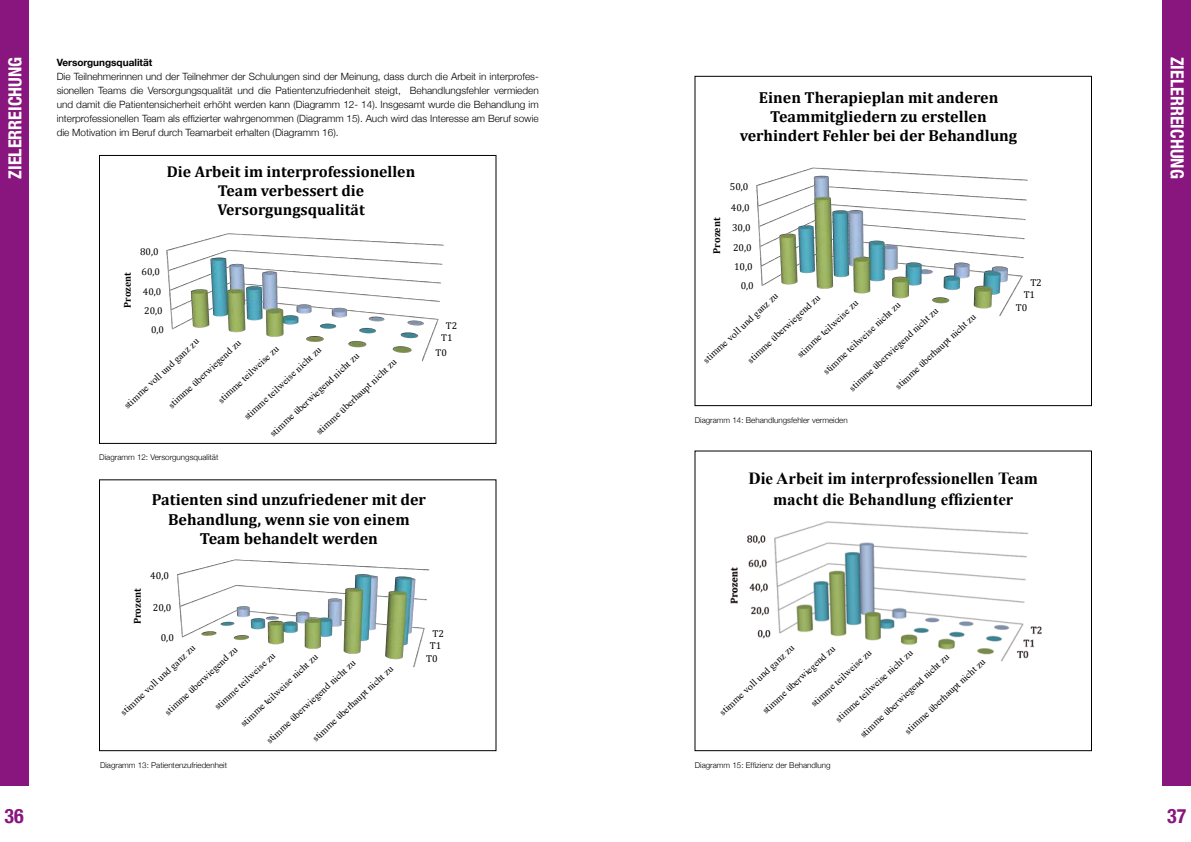
<style>
.page{position:relative;width:1191px;height:842px;background:#fff}
.page>*{position:absolute;margin:0;border:0;box-sizing:border-box;transform-origin:0 0}
.t1{font:700 condensed 20px "Helvetica Neue";color:#88167e}
.t2{font:700 condensed 18px "Helvetica Neue";color:#fff}
.t3{font:700 17px/20.4px "Times New Roman";color:#000;text-align:center}
.t4{font:700 16.1px/19.1px "Cambria";color:#000;text-align:center}
.t5{font:700 16px/19px "Cambria";color:#000;text-align:center}
.t6{font:700 15.8px/18.7px "Cambria";color:#000;text-align:center}
.t7{font:10px "Times";color:#000}
.t8{font:300 10px/14px "Helvetica Neue";color:#000;text-align:justify}
.t9{font:10px "Cambria";color:#000}
.t10{font:700 10px "Helvetica Neue";color:#000}
.t11{font:700 10px "Cambria";color:#000}
.t12{font:9.9px "Cambria";color:#000}
.t13{font:700 9.9px "Cambria";color:#000}
.t14{font:300 8px "Helvetica Neue";color:#000}
</style>
<div class="page">
<div style="left:1162px;top:0;width:29px;height:785px;background:#88167e"></div>
<div style="left:0;top:0;width:28px;height:785px;background:#88167e"></div>
<img style="left:166px;top:233px;width:278px;height:129px">
<div style="left:99px;top:155px;width:397px;height:289px;border:1px solid #000"></div>
<img style="left:756px;top:167px;width:272px;height:149px">
<div style="left:694px;top:76px;width:397px;height:330px;border:1px solid #000"></div>
<img style="left:730px;top:521px;width:312px;height:141px">
<div style="left:694px;top:451px;width:397px;height:300px;border:1px solid #000"></div>
<img style="left:177px;top:560px;width:253px;height:107px">
<div style="left:99px;top:480px;width:397px;height:271px;border:1px solid #000"></div>
<div style="left:737px;top:452px;width:311px;height:67px;background:#fff"></div>
<h2 class="t2" style="left:4px;top:179px;width:122px;rotate:-90deg">Zielerreichung</h2>
<p class="t10" style="left:57px;top:57px;width:97px">Versorgungsqualität</p>
<p class="t8" style="left:57px;top:70px;width:483px">Die Teilnehmerinnen und der Teilnehmer der Schulungen sind der Meinung, dass durch die Arbeit in interprofes&shy;sionellen Teams die Versorgungsqualität und die Patientenzufriedenheit steigt, Behandlungsfehler vermieden und damit die Patientensicherheit erhöht werden kann (Diagramm 12- 14). Insgesamt wurde die Behandlung im interprofessionellen Team als effizierter wahrgenommen (Diagramm 15). Auch wird das Interesse am Beruf sowie die Motivation im Beruf durch Teamarbeit erhalten (Diagramm 16).</p>
<h3 class="t6" style="left:167px;top:162px;width:250px">Die Arbeit im interprofessionellen<br>Team verbessert die<br>Versorgungsqualität</h3>
<p class="t13" style="left:121px;top:308px;width:37px;rotate:-90deg">Prozent</p>
<p class="t12" style="left:140px;top:246px;width:20px">80,0</p>
<p class="t12" style="left:142px;top:266px;width:20px">60,0</p>
<p class="t12" style="left:143px;top:285px;width:20px">40,0</p>
<p class="t12" style="left:144px;top:305px;width:20px">20,0</p>
<p class="t12" style="left:151px;top:323px;width:14px">0,0</p>
<p class="t7" style="left:119px;top:400px;width:100px;rotate:-43deg">stimme voll und ganz zu</p>
<p class="t7" style="left:163px;top:400px;width:97px;rotate:-43deg">stimme überwiegend zu</p>
<p class="t7" style="left:213px;top:394px;width:81px;rotate:-43deg">stimme teilweise zu</p>
<p class="t7" style="left:239px;top:411px;width:103px;rotate:-43deg">stimme teilweise nicht zu</p>
<p class="t7" style="left:265px;top:428px;width:120px;rotate:-43deg">stimme überwiegend nicht zu</p>
<p class="t7" style="left:311px;top:426px;width:108px;rotate:-43deg">stimme überhaupt nicht zu</p>
<p class="t14" style="left:99px;top:452px;width:121px">Diagramm 12: Versorgungsqualität</p>
<p class="t12" style="left:446px;top:320px;width:13px">T2</p>
<p class="t12" style="left:441px;top:332px;width:13px">T1</p>
<p class="t12" style="left:435px;top:347px;width:13px">T0</p>
<h3 class="t4" style="left:152px;top:490px;width:276px">Patienten sind unzufriedener mit der<br>Behandlung, wenn sie von einem<br>Team behandelt werden</h3>
<p class="t11" style="left:131px;top:624px;width:38px;rotate:-90deg">Prozent</p>
<p class="t9" style="left:150px;top:570px;width:20px">40,0</p>
<p class="t9" style="left:153px;top:601px;width:20px">20,0</p>
<p class="t9" style="left:161px;top:631px;width:15px">0,0</p>
<p class="t7" style="left:116px;top:707px;width:100px;rotate:-43deg">stimme voll und ganz zu</p>
<p class="t7" style="left:160px;top:706px;width:97px;rotate:-43deg">stimme überwiegend zu</p>
<p class="t7" style="left:209px;top:701px;width:81px;rotate:-43deg">stimme teilweise zu</p>
<p class="t7" style="left:235px;top:718px;width:103px;rotate:-43deg">stimme teilweise nicht zu</p>
<p class="t7" style="left:261px;top:735px;width:120px;rotate:-43deg">stimme überwiegend nicht zu</p>
<p class="t7" style="left:307px;top:733px;width:108px;rotate:-43deg">stimme überhaupt nicht zu</p>
<p class="t14" style="left:100px;top:760px;width:128px">Diagramm 13: Patientenzufriedenheit</p>
<p class="t9" style="left:432px;top:628px;width:13px">T2</p>
<p class="t9" style="left:430px;top:639px;width:13px">T1</p>
<p class="t9" style="left:426px;top:653px;width:13px">T0</p>
<h3 class="t5" style="left:739px;top:87px;width:279px">Einen Therapieplan mit anderen<br>Teammitgliedern zu erstellen verhindert Fehler bei der Behandlung</h3>
<p class="t9" style="left:730px;top:181px;width:20px">50,0</p>
<p class="t11" style="left:711px;top:254px;width:38px;rotate:-90deg">Prozent</p>
<p class="t9" style="left:731px;top:201px;width:20px">40,0</p>
<p class="t9" style="left:732px;top:221px;width:20px">30,0</p>
<p class="t9" style="left:733px;top:241px;width:20px">20,0</p>
<p class="t9" style="left:734px;top:261px;width:20px">10,0</p>
<p class="t9" style="left:740px;top:280px;width:15px">0,0</p>
<p class="t7" style="left:698px;top:354px;width:100px;rotate:-43deg">stimme voll und ganz zu</p>
<p class="t7" style="left:742px;top:354px;width:97px;rotate:-43deg">stimme überwiegend zu</p>
<p class="t7" style="left:792px;top:349px;width:81px;rotate:-43deg">stimme teilweise zu</p>
<p class="t7" style="left:818px;top:366px;width:103px;rotate:-43deg">stimme teilweise nicht zu</p>
<p class="t7" style="left:844px;top:383px;width:120px;rotate:-43deg">stimme überwiegend nicht zu</p>
<p class="t7" style="left:890px;top:381px;width:108px;rotate:-43deg">stimme überhaupt nicht zu</p>
<p class="t14" style="left:694px;top:416px;width:154px">Diagramm 14: Behandlungsfehler vermeiden</p>
<p class="t9" style="left:1030px;top:276px;width:13px">T2</p>
<p class="t9" style="left:1023px;top:288px;width:13px">T1</p>
<p class="t9" style="left:1016px;top:302px;width:13px">T0</p>
<h3 class="t3" style="left:748px;top:468px;width:291px">Die Arbeit im interprofessionellen Team macht die Behandlung effizienter</h3>
<p class="t7" style="left:714px;top:707px;width:100px;rotate:-43deg">stimme voll und ganz zu</p>
<p class="t7" style="left:757px;top:705px;width:97px;rotate:-43deg">stimme überwiegend zu</p>
<p class="t7" style="left:806px;top:698px;width:81px;rotate:-43deg">stimme teilweise zu</p>
<p class="t7" style="left:830px;top:713px;width:103px;rotate:-43deg">stimme teilweise nicht zu</p>
<p class="t7" style="left:855px;top:729px;width:120px;rotate:-43deg">stimme überwiegend nicht zu</p>
<p class="t7" style="left:899px;top:725px;width:108px;rotate:-43deg">stimme überhaupt nicht zu</p>
<p class="t14" style="left:694px;top:760px;width:137px">Diagramm 15: Effizienz der Behandlung</p>
<h2 class="t2" style="left:1188px;top:57px;width:122px;rotate:90deg">Zielerreichung</h2>
<h1 class="t1" style="left:5px;top:804px;width:21px">36</h1>
<h1 class="t1" style="left:1167px;top:804px;width:21px">37</h1>
</div>
